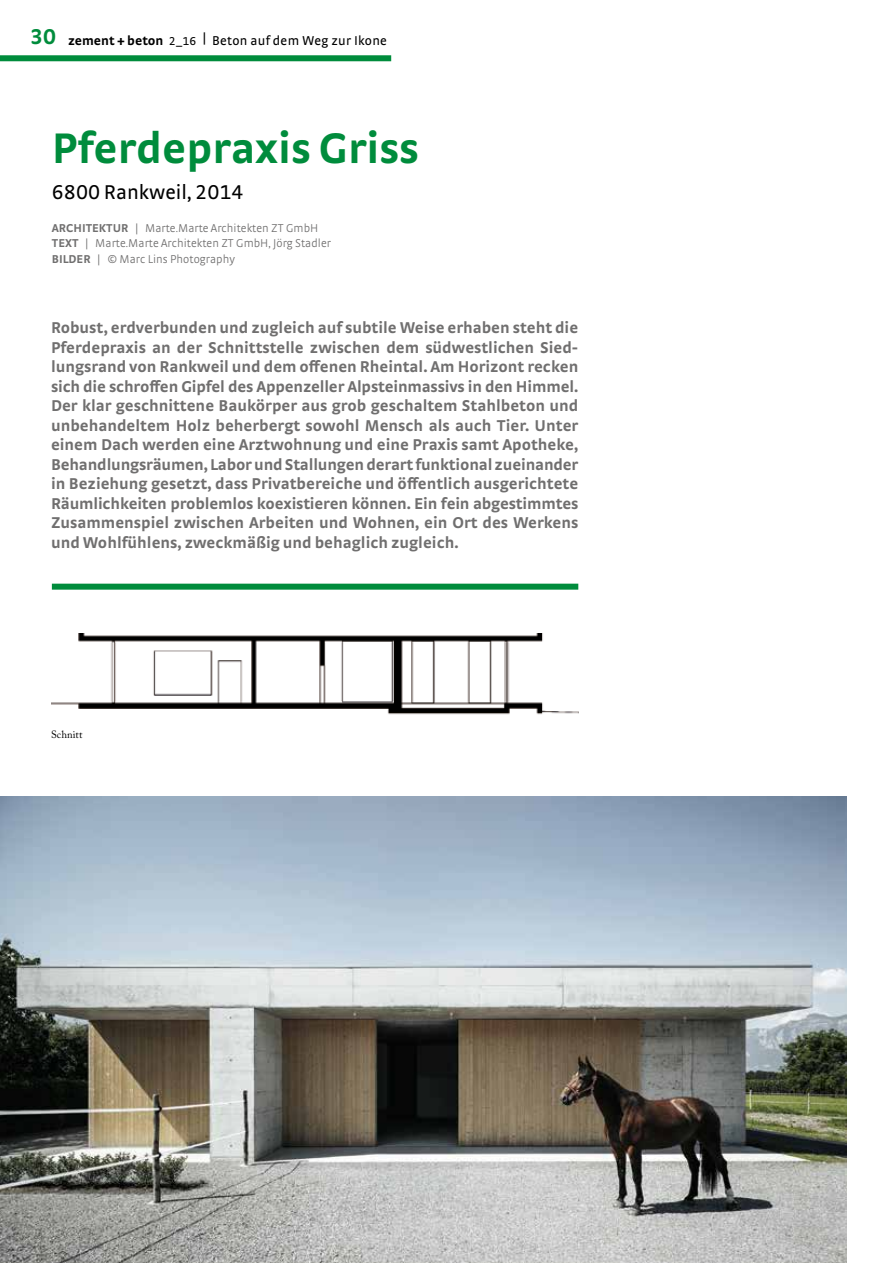
<style>
.page{position:relative;width:893px;height:1263px;background:#fff}
.page>*{position:absolute;margin:0;border:0;box-sizing:border-box;transform-origin:0 0}
.t1{font:700 45px "Strada TF";color:#008c3c}
.t2{font:700 22.5px "Strada TF";color:#008c3c}
.t3{font:21px "Strada TF";color:#000}
.t4{font:700 16.5px/19.5px "Strada TF";color:#706f6f;text-align:justify}
.t5{font:13.5px "Strada";letter-spacing:.02em;color:#000}
.t6{font:300 12px/15.8px "Strada TF";letter-spacing:.005em;color:#706f6f}
.t7{font:10.5px "Adobe Caslon Pro";letter-spacing:.005em;color:#000}
.s1{font-weight:700}
.s2{font-family:"Strada TF";font-size:12px}
</style>
<div class="page">
<div style="left:0;top:55px;width:391px;height:6px;background:#008c3c"></div>
<img style="left:51px;top:634px;width:527px;height:81px">
<div style="left:52px;top:584px;width:526px;height:6px;background:#008c3c"></div>
<img style="left:0;top:797px;width:846px;height:466px">
<h2 class="t2" style="left:30px;top:23px;width:27px">30</h2>
<p class="t5" style="left:68px;top:33px;width:320px"><span class="s1">zement + beton</span> <span class="s2">2_16</span> | Beton auf dem Weg zur Ikone</p>
<h1 class="t1" style="left:52px;top:121px;width:369px">Pferdepraxis Griss</h1>
<p class="t3" style="left:52px;top:180px;width:193px">6800 Rankweil, 2014</p>
<p class="t6" style="left:52px;top:220px;width:281px"><span class="s1">ARCHITEKTUR</span> | Marte.Marte Architekten ZT GmbH<br><span class="s1">TEXT</span> | Marte.Marte Architekten ZT GmbH, Jörg Stadler<br><span class="s1">BILDER</span> | © Marc Lins Photography</p>
<p class="t4" style="left:51px;top:317px;width:529px">Robust, erdverbunden und zugleich auf subtile Weise erhaben steht die Pferdepraxis an der Schnittstelle zwischen dem südwestlichen Sied&shy;lungsrand von Rankweil und dem offenen Rheintal. Am Horizont recken sich die schroffen Gipfel des Appenzeller Alpsteinmassivs in den Himmel.<br>Der klar geschnittene Baukörper aus grob geschaltem Stahlbeton und unbehandeltem Holz beherbergt sowohl Mensch als auch Tier. Unter einem Dach werden eine Arztwohnung und eine Praxis samt Apotheke, Behandlungsräumen, Labor und Stallungen derart funktional zueinander in Beziehung gesetzt, dass Privatbereiche und öffentlich ausgerichtete Räumlichkeiten problemlos koexistieren können. Ein fein abgestimmtes Zusammenspiel zwischen Arbeiten und Wohnen, ein Ort des Werkens und Wohlfühlens, zweckmäßig und behaglich zugleich.</p>
<p class="t7" style="left:51px;top:728px;width:33px">Schnitt</p>
</div>
